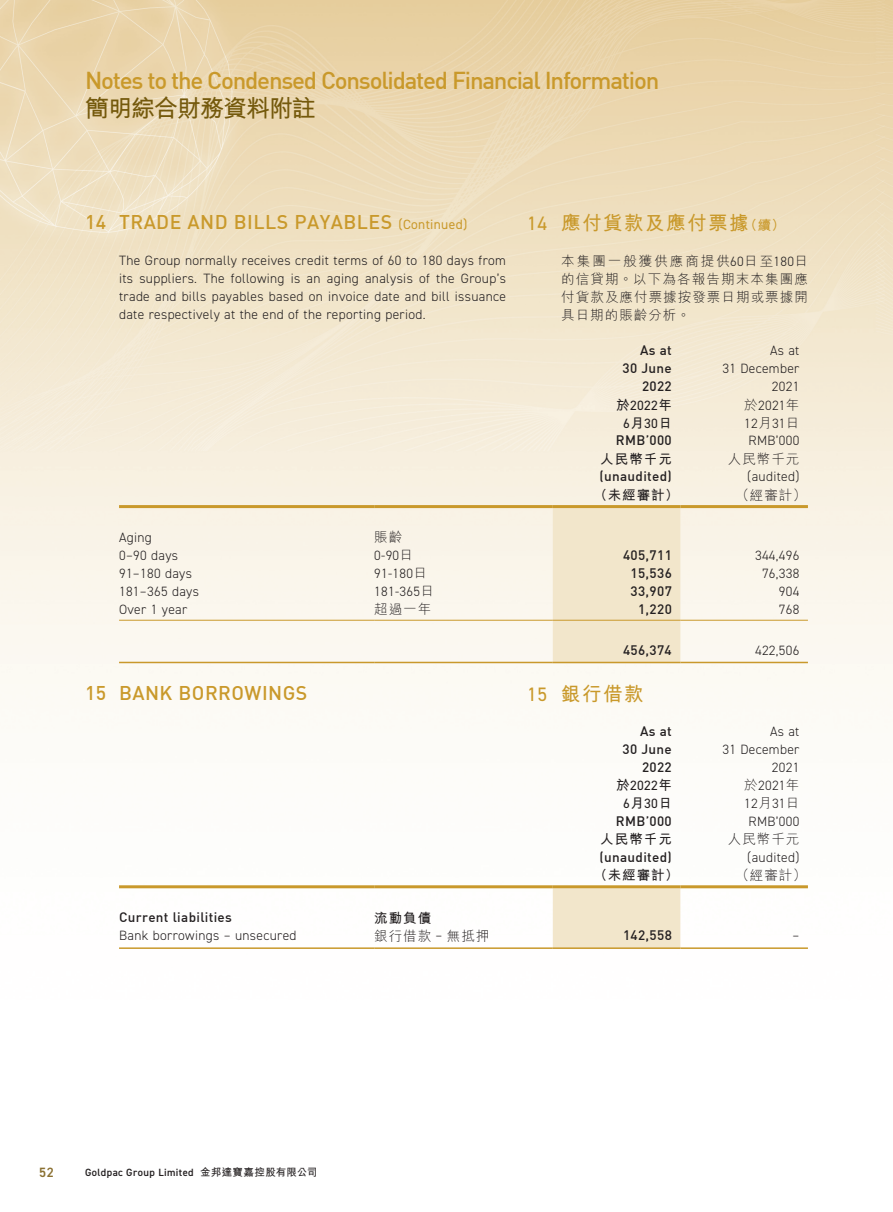
<style>
.page{position:relative;width:893px;height:1212px;background:#fff}
.page>*{position:absolute;margin:0;border:0;box-sizing:border-box;transform-origin:0 0}
.t1{font:500 24px "DIN";letter-spacing:-.05em;color:#c9992b}
.t2{font:700 24px "M Hei HK";letter-spacing:-.04em;color:#74590c}
.t3{font:500 19.5px "DIN";letter-spacing:.025em;color:#c9992b}
.t4{font:700 19.5px "M Hei HK";letter-spacing:.075em;color:#c9992b}
.t5{font:300 13.5px/18px "DIN2014";letter-spacing:.025em;color:#231f20;text-align:right}
.t6{font:500 13.5px/18px "DIN";letter-spacing:.025em;color:#231f20;text-align:right}
.t7{font:300 13.5px/18px "M Hei HK";letter-spacing:.08em;color:#231f20;text-align:justify}
.t8{font:700 13.5px "M Hei HK";letter-spacing:.075em;color:#231f20}
.t9{font:13.5px/18px "DIN2014";letter-spacing:.025em;color:#231f20;text-align:center}
.t10{font:600 13.5px "DIN2014";color:#8b7132}
.t11{font:600 10.5px "DIN2014";letter-spacing:.04em;color:#231f20}
.s1{font-family:"DIN2014";font-weight:400;font-size:13.5px}
.s2{font-family:"DIN2014";font-weight:400}
.s3{font-size:13.5px}
.s4{font-family:"DIN2014"}
.s5{font-family:"M Hei HK";font-weight:700}
.s6{font-family:"M Hei HK"}
</style>
<div class="page">
<img style="left:0;top:0;width:893px;height:947px">
<div style="left:553px;top:508px;width:127px;height:154px;background:#f2e6cb"></div>
<hr style="left:119px;top:505px;width:255px;height:3px;background:#c9992b">
<hr style="left:374px;top:505px;width:179px;height:3px;background:#c9992b">
<hr style="left:553px;top:505px;width:127px;height:3px;background:#c9992b">
<hr style="left:680px;top:505px;width:128px;height:3px;background:#c9992b">
<hr style="left:119px;top:620px;width:255px;height:1px;background:#c9992b">
<hr style="left:374px;top:620px;width:179px;height:1px;background:#c9992b">
<hr style="left:553px;top:620px;width:127px;height:1px;background:#c9992b">
<hr style="left:680px;top:620px;width:128px;height:1px;background:#c9992b">
<hr style="left:119px;top:662px;width:255px;height:1px;background:#c9992b">
<hr style="left:374px;top:662px;width:179px;height:1px;background:#c9992b">
<hr style="left:553px;top:662px;width:127px;height:1px;background:#c9992b">
<hr style="left:680px;top:662px;width:128px;height:1px;background:#c9992b">
<div style="left:553px;top:888px;width:127px;height:59px;background:#f2e6cb"></div>
<hr style="left:119px;top:885px;width:255px;height:3px;background:#c9992b">
<hr style="left:374px;top:885px;width:179px;height:3px;background:#c9992b">
<hr style="left:553px;top:885px;width:127px;height:3px;background:#c9992b">
<hr style="left:680px;top:885px;width:128px;height:3px;background:#c9992b">
<hr style="left:119px;top:947px;width:255px;height:2px;background:#c9992b">
<hr style="left:374px;top:947px;width:179px;height:2px;background:#c9992b">
<hr style="left:553px;top:947px;width:127px;height:2px;background:#c9992b">
<hr style="left:680px;top:947px;width:128px;height:2px;background:#c9992b">
<h1 class="t1" style="left:85px;top:65px;width:576px">Notes to the Condensed Consolidated Financial Information</h1>
<h1 class="t2" style="left:85px;top:91px;width:232px">簡明綜合財務資料附註</h1>
<h2 class="t3" style="left:85px;top:210px;width:384px">14 TRADE AND BILLS PAYABLES <span class="s1">(Continued)</span></h2>
<p class="t5" style="left:119px;top:252px;width:388px;text-align:justify">The Group normally receives credit terms of 60 to 180 days from its suppliers. The following is an aging analysis of the Group’s trade and bills payables based on invoice date and bill issuance date respectively at the end of the reporting period.</p>
<h2 class="t4" style="left:527px;top:209px;width:259px"><span class="s2">14</span> 應付貨款及應付票據<span class="s3">（續）</span></h2>
<p class="t7" style="left:561px;top:252px;width:248px">本集團一般獲供應商提供<span class="s4">60</span>日至<span class="s4">180</span>日的信貸期。以下為各報告期末本集團應付貨款及應付票據按發票日期或票據開具日期的賬齡分析。</p>
<p class="t6" style="left:622px;top:341px;width:51px">As at<br>30 June<br>2022</p>
<p class="t5" style="left:722px;top:342px;width:79px">As at<br>31 December<br>2021</p>
<p class="t9" style="left:616px;top:396px;width:57px"><span class="s5">於</span>2022<span class="s5">年<br></span>6<span class="s5">月</span>30<span class="s5">日</span></p>
<p class="t5" style="left:744px;top:396px;width:57px;text-align:left"><span class="s6">於</span>2021<span class="s6">年<br></span>12<span class="s6">月</span>31<span class="s6">日</span></p>
<p class="t6" style="left:616px;top:431px;width:57px">RMB’000</p>
<p class="t5" style="left:748px;top:432px;width:52px">RMB’000</p>
<p class="t8" style="left:600px;top:449px;width:73px">人民幣千元</p>
<p class="t7" style="left:728px;top:449px;width:73px">人民幣千元</p>
<p class="t6" style="left:599px;top:467px;width:74px">(unaudited)</p>
<p class="t5" style="left:747px;top:468px;width:54px">(audited)</p>
<p class="t8" style="left:594px;top:485px;width:86px">（未經審計）</p>
<p class="t7" style="left:736px;top:485px;width:72px">（經審計）</p>
<p class="t5" style="left:119px;top:528px;width:34px">Aging</p>
<p class="t7" style="left:374px;top:528px;width:30px">賬齡</p>
<p class="t5" style="left:119px;top:546px;width:61px">0–90 days</p>
<p class="t5" style="left:374px;top:546px;width:40px">0-90<span class="s6">日</span></p>
<p class="t6" style="left:623px;top:546px;width:50px">405,711</p>
<p class="t5" style="left:755px;top:546px;width:46px">344,496</p>
<p class="t5" style="left:119px;top:564px;width:74px">91–180 days</p>
<p class="t5" style="left:374px;top:564px;width:54px">91-180<span class="s6">日</span></p>
<p class="t6" style="left:631px;top:564px;width:43px">15,536</p>
<p class="t5" style="left:762px;top:564px;width:39px">76,338</p>
<p class="t5" style="left:119px;top:582px;width:81px">181–365 days</p>
<p class="t5" style="left:374px;top:582px;width:61px">181-365<span class="s6">日</span></p>
<p class="t6" style="left:631px;top:582px;width:43px">33,907</p>
<p class="t5" style="left:779px;top:582px;width:22px">904</p>
<p class="t5" style="left:119px;top:600px;width:70px">Over 1 year</p>
<p class="t7" style="left:374px;top:600px;width:59px">超過一年</p>
<p class="t6" style="left:638px;top:600px;width:35px">1,220</p>
<p class="t5" style="left:779px;top:600px;width:22px">768</p>
<p class="t6" style="left:623px;top:640px;width:50px">456,374</p>
<p class="t5" style="left:755px;top:641px;width:46px">422,506</p>
<h2 class="t3" style="left:85px;top:680px;width:224px">15 BANK BORROWINGS</h2>
<p class="t6" style="left:622px;top:721px;width:51px">As at<br>30 June<br>2022</p>
<p class="t5" style="left:722px;top:722px;width:79px">As at<br>31 December<br>2021</p>
<p class="t9" style="left:616px;top:776px;width:57px"><span class="s5">於</span>2022<span class="s5">年<br></span>6<span class="s5">月</span>30<span class="s5">日</span></p>
<p class="t5" style="left:744px;top:776px;width:57px;text-align:left"><span class="s6">於</span>2021<span class="s6">年<br></span>12<span class="s6">月</span>31<span class="s6">日</span></p>
<p class="t6" style="left:616px;top:811px;width:57px">RMB’000</p>
<p class="t5" style="left:748px;top:812px;width:52px">RMB’000</p>
<p class="t8" style="left:600px;top:829px;width:73px">人民幣千元</p>
<p class="t7" style="left:728px;top:830px;width:73px">人民幣千元</p>
<p class="t6" style="left:599px;top:847px;width:74px">(unaudited)</p>
<p class="t5" style="left:747px;top:848px;width:54px">(audited)</p>
<p class="t8" style="left:594px;top:865px;width:86px">（未經審計）</p>
<p class="t7" style="left:736px;top:866px;width:72px">（經審計）</p>
<p class="t6" style="left:119px;top:908px;width:114px">Current liabilities</p>
<p class="t8" style="left:374px;top:908px;width:59px">流動負債</p>
<p class="t5" style="left:119px;top:926px;width:179px">Bank borrowings – unsecured</p>
<p class="t7" style="left:374px;top:926px;width:117px">銀行借款 <span class="s4">–</span> 無抵押</p>
<p class="t6" style="left:623px;top:926px;width:50px">142,558</p>
<p class="t5" style="left:793px;top:926px;width:8px">–</p>
<h2 class="t4" style="left:527px;top:679px;width:118px"><span class="s2">15</span> 銀行借款</h2>
<p class="t10" style="left:39px;top:1163px;width:16px">52</p>
<p class="t11" style="left:85px;top:1165px;width:234px">Goldpac Group Limited <span class="s5">金邦達寶嘉控股有限公司</span></p>
</div>
